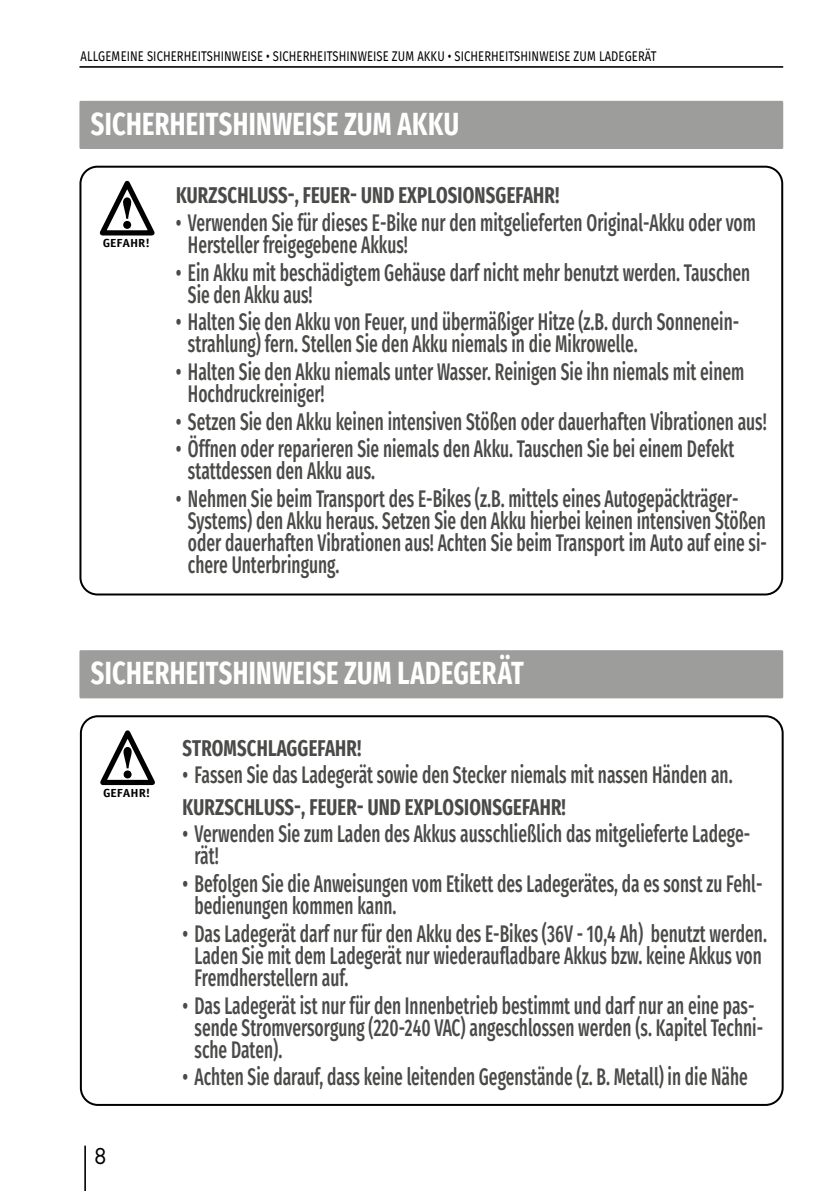
<style>
.page{position:relative;width:840px;height:1191px;background:#fff}
.page>*{position:absolute;margin:0;border:0;box-sizing:border-box;transform-origin:0 0}
.N_Überschrift__H1{font:700 32px "Fira Sans Condensed";letter-spacing:.01em;color:#fff;scale:.85 1}
.N_Warnhinweise_Text{font:500 24px/22px "Fira Sans Condensed";color:#4a4a49;scale:.75 1}
.t1{font:24px "Futura TOT Boo";color:#000}
.N_Warnhinweise_Übers{font:700 22.8px "Fira Sans Condensed";letter-spacing:.01em;color:#4a4a49;scale:.84 1}
.N_Kolumne_LI{font:14px "Fira Sans";letter-spacing:.01em;color:#000;scale:.8 1}
.t2{font:700 11.8px "Officina Sans Std";color:#000;scale:1.11 1}
</style>
<div class="page">
<hr style="left:84px;top:1145px;width:2px;height:46px;background:#000">
<hr style="left:79px;top:66px;width:703px;height:2px;background:#000">
<div style="left:79px;top:101px;width:703px;height:48px;background:#9d9d9c"></div>
<div style="left:79px;top:650px;width:703px;height:48px;background:#9d9d9c"></div>
<div style="left:79px;top:166px;width:703px;height:429px;border:2px solid #000;border-radius:17px"></div>
<svg style="left:99px;top:180px;width:56px;height:56px"></svg>
<div style="left:80px;top:715px;width:703px;height:391px;border:2px solid #000;border-radius:17px"></div>
<svg style="left:100px;top:730px;width:55px;height:56px"></svg>
<p class="N_Kolumne_LI" style="left:80px;top:46px;width:721px">ALLGEMEINE SICHERHEITSHINWEISE • SICHERHEITSHINWEISE ZUM AKKU • SICHERHEITSHINWEISE ZUM LADEGERÄT</p>
<p class="N_Überschrift__H1" style="left:91px;top:94px;width:434px">SICHERHEITSHINWEISE ZUM AKKU</p>
<p class="t2" style="left:103px;top:236px;width:44px">GEFAHR!</p>
<p class="N_Warnhinweise_Übers" style="left:176px;top:174px;width:457px">KURZSCHLUSS-, FEUER- UND EXPLOSIONSGEFAHR!</p>
<p class="N_Warnhinweise_Text" style="left:188px;top:209px;width:758px;text-indent:-12px">• Verwenden Sie für dieses E-Bike nur den mitgelieferten Original-Akku oder vom<br>Hersteller freigegebene Akkus!</p>
<p class="N_Warnhinweise_Text" style="left:188px;top:259px;width:751px;text-indent:-12px">• Ein Akku mit beschädigtem Gehäuse darf nicht mehr benutzt werden. Tauschen<br>Sie den Akku aus!</p>
<p class="N_Warnhinweise_Text" style="left:188px;top:308px;width:736px;text-indent:-12px">• Halten Sie den Akku von Feuer, und übermäßiger Hitze (z.B. durch Sonnenein&shy;strahlung) fern. Stellen Sie den Akku niemals in die Mikrowelle.</p>
<p class="N_Warnhinweise_Text" style="left:188px;top:358px;width:743px;text-indent:-12px">• Halten Sie den Akku niemals unter Wasser. Reinigen Sie ihn niemals mit einem<br>Hochdruckreiniger!</p>
<p class="N_Warnhinweise_Text" style="left:176px;top:408px;width:788px">• Setzen Sie den Akku keinen intensiven Stößen oder dauerhaften Vibrationen aus!</p>
<p class="N_Warnhinweise_Text" style="left:188px;top:435px;width:729px;text-indent:-12px">• Öffnen oder reparieren Sie niemals den Akku. Tauschen Sie bei einem Defekt stattdessen den Akku aus.</p>
<p class="N_Warnhinweise_Text" style="left:188px;top:485px;width:773px;text-indent:-12px">• Nehmen Sie beim Transport des E-Bikes (z.B. mittels eines Autogepäckträger-Systems) den Akku heraus. Setzen Sie den Akku hierbei keinen intensiven Stößen oder dauerhaften Vibrationen aus! Achten Sie beim Transport im Auto auf eine si&shy;chere Unterbringung.</p>
<p class="N_Überschrift__H1" style="left:91px;top:643px;width:510px">SICHERHEITSHINWEISE ZUM LADEGERÄT</p>
<p class="t2" style="left:103px;top:785px;width:44px">GEFAHR!</p>
<p class="t1" style="left:94px;top:1141px;width:15px">8</p>
<p class="N_Warnhinweise_Übers" style="left:182px;top:727px;width:214px">STROMSCHLAGGEFAHR!</p>
<p class="N_Warnhinweise_Text" style="left:182px;top:761px;width:734px">• Fassen Sie das Ladegerät sowie den Stecker niemals mit nassen Händen an.</p>
<p class="N_Warnhinweise_Übers" style="left:182px;top:786px;width:457px">KURZSCHLUSS-, FEUER- UND EXPLOSIONSGEFAHR!</p>
<p class="N_Warnhinweise_Text" style="left:194px;top:820px;width:741px;text-indent:-12px">• Verwenden Sie zum Laden des Akkus ausschließlich das mitgelieferte Ladege&shy;rät!</p>
<p class="N_Warnhinweise_Text" style="left:194px;top:870px;width:758px;text-indent:-12px">• Befolgen Sie die Anweisungen vom Etikett des Ladegerätes, da es sonst zu Fehl&shy;bedienungen kommen kann.</p>
<p class="N_Warnhinweise_Text" style="left:194px;top:920px;width:764px;text-indent:-12px">• Das Ladegerät darf nur für den Akku des E-Bikes (36V - 10,4 Ah) benutzt werden.<br>Laden Sie mit dem Ladegerät nur wiederaufladbare Akkus bzw. keine Akkus von<br>Fremdherstellern auf.</p>
<p class="N_Warnhinweise_Text" style="left:194px;top:991px;width:759px;text-indent:-12px">• Das Ladegerät ist nur für den Innenbetrieb bestimmt und darf nur an eine pas&shy;sende Stromversorgung (220-240 VAC) angeschlossen werden (s. Kapitel Techni&shy;sche Daten).</p>
<p class="N_Warnhinweise_Text" style="left:182px;top:1063px;width:755px">• Achten Sie darauf, dass keine leitenden Gegenstände (z. B. Metall) in die Nähe</p>
</div>
